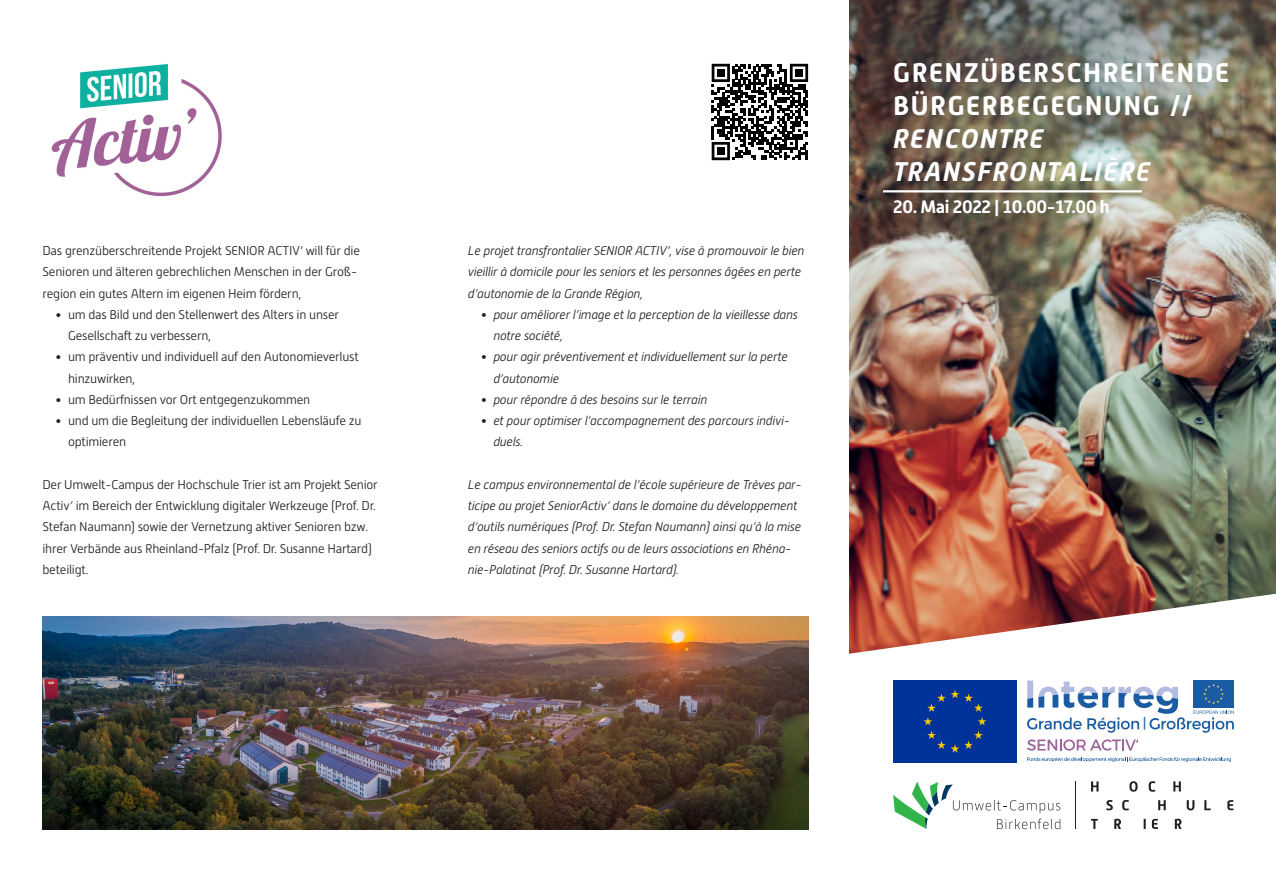
<style>
.page{position:relative;width:1276px;height:893px;background:#fff}
.page>*{position:absolute;margin:0;border:0;box-sizing:border-box;transform-origin:0 0}
.t1{font:700 27px/33px "Alwyn New";letter-spacing:.055em;color:#fff}
.t2{font:italic 700 27px/33px "Alwyn New";letter-spacing:.06em;color:#fff}
.t3{font:700 18px "Alwyn New";letter-spacing:-.02em;color:#fff}
.t4{font:13.65px "Montserrat";color:#1a5ca4}
.t5{font:italic 300 12.75px/21.3px "Alwyn New";letter-spacing:-.02em;color:#231f20}
.t6{font:300 12.75px/21.3px "Alwyn New";letter-spacing:-.02em;color:#231f20}
</style>
<div class="page">
<img style="left:850px;top:0;width:426px;height:594px">
<svg style="left:787px;top:594px;width:487px;height:156px"></svg>
<svg style="left:1091px;top:781px;width:7px;height:10px"></svg>
<svg style="left:1129px;top:781px;width:8px;height:11px"></svg>
<svg style="left:1148px;top:781px;width:7px;height:11px"></svg>
<svg style="left:1173px;top:781px;width:8px;height:10px"></svg>
<svg style="left:1106px;top:800px;width:6px;height:10px"></svg>
<svg style="left:1122px;top:800px;width:7px;height:10px"></svg>
<svg style="left:1158px;top:800px;width:7px;height:10px"></svg>
<svg style="left:1186px;top:800px;width:8px;height:10px"></svg>
<svg style="left:1204px;top:800px;width:6px;height:10px"></svg>
<svg style="left:1227px;top:800px;width:6px;height:10px"></svg>
<svg style="left:1091px;top:819px;width:6px;height:10px"></svg>
<svg style="left:1114px;top:819px;width:7px;height:10px"></svg>
<svg style="left:1143px;top:819px;width:2px;height:10px"></svg>
<svg style="left:1152px;top:819px;width:6px;height:10px"></svg>
<svg style="left:1174px;top:819px;width:7px;height:10px"></svg>
<hr style="left:1075px;top:781px;width:1px;height:48px;background:#231f20">
<svg style="left:893px;top:781px;width:167px;height:48px"></svg>
<img style="left:43px;top:617px;width:765px;height:212px">
<img style="left:51px;top:64px;width:171px;height:133px">
<svg style="left:711px;top:64px;width:97px;height:96px"></svg>
<div style="left:717px;top:69px;width:7px;height:8px;background:#000"></div>
<div style="left:795px;top:69px;width:8px;height:8px;background:#000"></div>
<div style="left:717px;top:147px;width:7px;height:8px;background:#000"></div>
<div style="left:1027px;top:680px;width:206px;height:83px;background:#fff"></div>
<div style="left:1192px;top:680px;width:41px;height:29px;background:#1a5ca4"></div>
<svg style="left:1027px;top:681px;width:206px;height:52px"></svg>
<svg style="left:1027px;top:757px;width:204px;height:5px"></svg>
<svg style="left:1027px;top:739px;width:111px;height:12px"></svg>
<div style="left:893px;top:680px;width:123px;height:83px;background:#039"></div>
<hr style="left:883px;top:190px;width:259px;height:2px;background:#fff">
<p class="t6" style="left:43px;top:240px;width:319px">Das grenzüberschreitende Projekt SENIOR ACTIV‘ will für die<br>Senioren und älteren gebrechlichen Menschen in der Groß&shy;region ein gutes Altern im eigenen Heim fördern,</p>
<p class="t6" style="left:68px;top:304px;width:272px;text-indent:-13px">• um das Bild und den Stellenwert des Alters in unser<br>Gesellschaft zu verbessern,</p>
<p class="t6" style="left:68px;top:346px;width:292px;text-indent:-13px">• um präventiv und individuell auf den Autonomieverlust hinzuwirken,</p>
<p class="t6" style="left:55px;top:389px;width:256px">• um Bedürfnissen vor Ort entgegenzukommen</p>
<p class="t6" style="left:68px;top:410px;width:295px;text-indent:-13px">• und um die Begleitung der individuellen Lebensläufe zu optimieren</p>
<p class="t6" style="left:43px;top:474px;width:337px">Der Umwelt-Campus der Hochschule Trier ist am Projekt Senior Activ‘ im Bereich der Entwicklung digitaler Werkzeuge (Prof. Dr.<br>Stefan Naumann) sowie der Vernetzung aktiver Senioren bzw. ihrer Verbände aus Rheinland-Pfalz (Prof. Dr. Susanne Hartard) beteiligt.</p>
<p class="t5" style="left:468px;top:240px;width:338px">Le projet transfrontalier SENIOR ACTIV‘, vise à promouvoir le bien vieillir à domicile pour les seniors et les personnes âgées en perte d‘autonomie de la Grande Région,</p>
<p class="t5" style="left:493px;top:304px;width:306px;text-indent:-13px">• pour améliorer l‘image et la perception de la vieillesse dans notre société,</p>
<p class="t5" style="left:493px;top:346px;width:296px;text-indent:-13px">• pour agir préventivement et individuellement sur la perte d‘autonomie</p>
<p class="t5" style="left:480px;top:389px;width:228px">• pour répondre à des besoins sur le terrain</p>
<p class="t5" style="left:493px;top:410px;width:298px;text-indent:-13px">• et pour optimiser l‘accompagnement des parcours indivi&shy;duels.</p>
<p class="t5" style="left:468px;top:474px;width:335px">Le campus environnemental de l‘école supérieure de Trèves par&shy;ticipe au projet SeniorActiv‘ dans le domaine du développement d‘outils numériques (Prof. Dr. Stefan Naumann) ainsi qu‘à la mise en réseau des seniors actifs ou de leurs associations en Rhéna&shy;nie-Palatinat (Prof. Dr. Susanne Hartard).</p>
<h1 class="t1" style="left:893px;top:56px;width:337px">GRENZÜBERSCHREITENDE<br>BÜRGERBEGEGNUNG //</h1>
<h1 class="t2" style="left:893px;top:122px;width:258px">RENCONTRE<br>TRANSFRONTALIÈRE</h1>
<h2 class="t3" style="left:893px;top:196px;width:218px">20. Mai 2022 | 10.00-17.00 h</h2>
<p class="t4" style="left:1142px;top:715px;width:5px">|</p>
</div>
